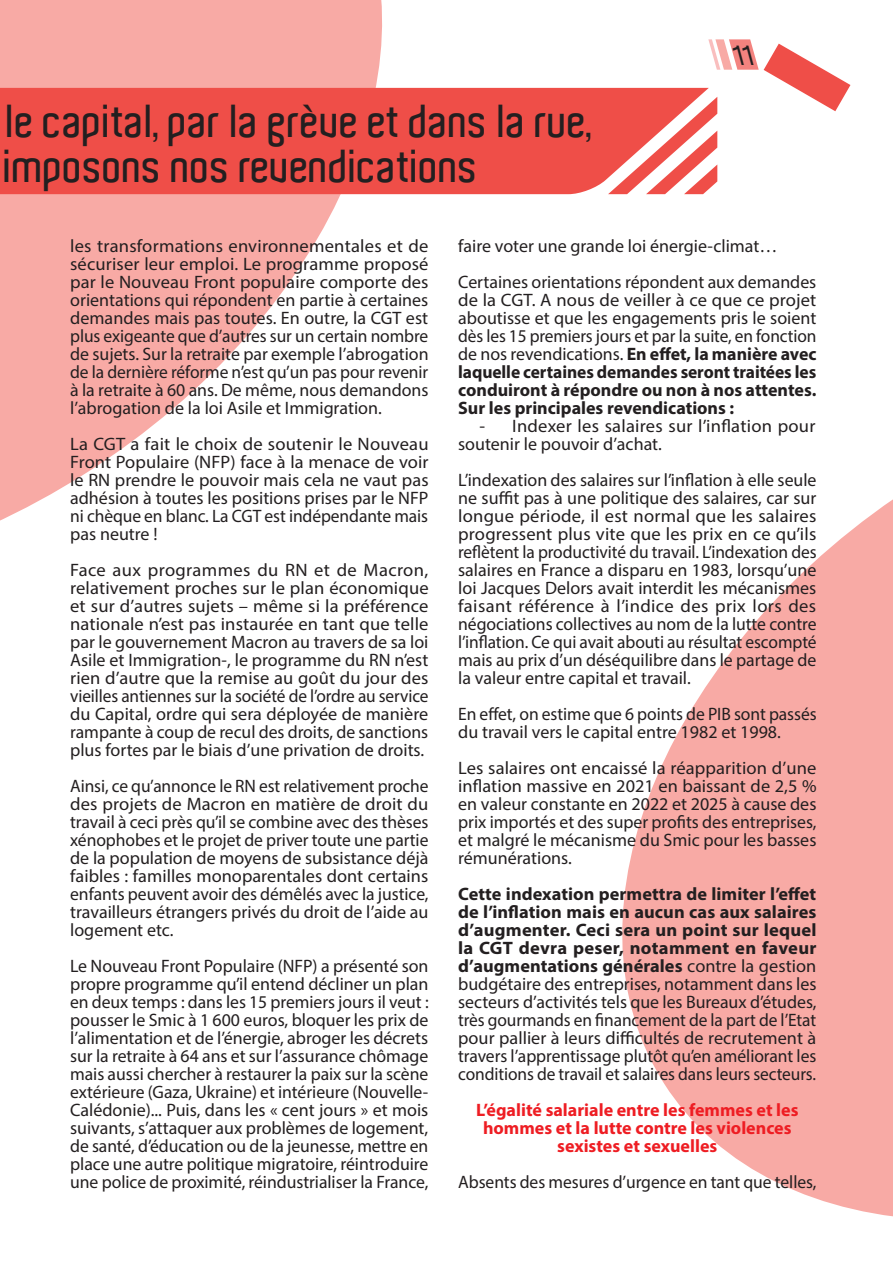
<style>
.page{position:relative;width:893px;height:1263px;background:#fff}
.page>*{position:absolute;margin:0;border:0;box-sizing:border-box;transform-origin:0 0}
.t1{font:600 45px/45px "Aldo";color:#231f20}
.t2{font:italic 600 27px "Aldo";color:#231f20}
.t3{font:18px/18px "Myriad Pro";color:#231f20;text-align:justify}
.t4{font:700 18px/18px "Myriad Pro";color:#ee1d23;text-align:center}
.s1{font-weight:700}
</style>
<div class="page">
<svg style="left:0;top:0;width:450px;height:521px;fill:#f8aaa5"></svg>
<svg style="left:622px;top:499px;width:271px;height:718px;fill:#f8aaa5"></svg>
<div style="left:0;top:88px;width:608px;height:106px;background:#ef4e48"></div>
<svg style="left:608px;top:39px;width:242px;height:155px"></svg>
<h1 class="t1" style="left:4px;top:99px;width:590px">le capital, par la grève et dans la rue, imposons nos revendications</h1>
<h2 class="t2" style="left:737px;top:40px;width:29px">11</h2>
<p class="t3" style="left:70px;top:237px;width:360px">les transformations environnementales et de sécuriser leur emploi. Le programme proposé par le Nouveau Front populaire comporte des orientations qui répondent en partie à certaines demandes mais pas toutes. En outre, la CGT est plus exigeante que d’autres sur un certain nombre de sujets. Sur la retraite par exemple l’abrogation de la dernière réforme n’est qu’un pas pour revenir à la retraite à 60 ans. De même, nous demandons l’abrogation de la loi Asile et Immigration.</p>
<p class="t3" style="left:70px;top:435px;width:360px">La CGT a fait le choix de soutenir le Nouveau Front Populaire (NFP) face à la menace de voir le RN prendre le pouvoir mais cela ne vaut pas adhésion à toutes les positions prises par le NFP ni chèque en blanc. La CGT est indépendante mais pas neutre !</p>
<p class="t3" style="left:70px;top:561px;width:360px">Face aux programmes du RN et de Macron, relativement proches sur le plan économique et sur d’autres sujets – même si la préférence nationale n’est pas instaurée en tant que telle par le gouvernement Macron au travers de sa loi Asile et Immigration-, le programme du RN n’est rien d’autre que la remise au goût du jour des vieilles antiennes sur la société de l’ordre au service du Capital, ordre qui sera déployée de manière rampante à coup de recul des droits, de sanctions plus fortes par le biais d’une privation de droits.</p>
<p class="t3" style="left:70px;top:777px;width:360px">Ainsi, ce qu’annonce le RN est relativement proche des projets de Macron en matière de droit du travail à ceci près qu’il se combine avec des thèses xénophobes et le projet de priver toute une partie de la population de moyens de subsistance déjà faibles : familles monoparentales dont certains enfants peuvent avoir des démêlés avec la justice, travailleurs étrangers privés du droit de l’aide au logement etc.</p>
<p class="t3" style="left:70px;top:957px;width:360px">Le Nouveau Front Populaire (NFP) a présenté son propre programme qu’il entend décliner un plan en deux temps : dans les 15 premiers jours il veut : pousser le Smic à 1 600 euros, bloquer les prix de l’alimentation et de l’énergie, abroger les décrets sur la retraite à 64 ans et sur l’assurance chômage mais aussi chercher à restaurer la paix sur la scène extérieure (Gaza, Ukraine) et intérieure (Nouvelle-Calédonie)... Puis, dans les « cent jours » et mois suivants, s’attaquer aux problèmes de logement, de santé, d’éducation ou de la jeunesse, mettre en place une autre politique migratoire, réintroduire une police de proximité, réindustrialiser la France,</p>
<p class="t3" style="left:458px;top:228px;width:360px;line-height:36px">faire voter une grande loi énergie-climat…<br>Certaines orientations répondent aux demandes</p>
<p class="t3" style="left:458px;top:291px;width:360px">de la CGT. A nous de veiller à ce que ce projet aboutisse et que les engagements pris le soient dès les 15 premiers jours et par la suite, en fonction de nos revendications. <span class="s1">En effet, la manière avec laquelle certaines demandes seront traitées les conduiront à répondre ou non à nos attentes.<br>Sur les principales revendications :</span></p>
<p class="t3" style="left:458px;top:417px;width:359px;text-indent:21px">- Indexer les salaires sur l’inflation pour soutenir le pouvoir d’achat.</p>
<p class="t3" style="left:458px;top:471px;width:360px">L’indexation des salaires sur l’inflation à elle seule ne suffit pas à une politique des salaires, car sur longue période, il est normal que les salaires progressent plus vite que les prix en ce qu’ils reflètent la productivité du travail. L’indexation des salaires en France a disparu en 1983, lorsqu’une loi Jacques Delors avait interdit les mécanismes faisant référence à l’indice des prix lors des négociations collectives au nom de la lutte contre l’inflation. Ce qui avait abouti au résultat escompté mais au prix d’un déséquilibre dans le partage de la valeur entre capital et travail.</p>
<p class="t3" style="left:458px;top:705px;width:360px">En effet, on estime que 6 points de PIB sont passés du travail vers le capital entre 1982 et 1998.</p>
<p class="t3" style="left:458px;top:759px;width:360px">Les salaires ont encaissé la réapparition d’une inflation massive en 2021 en baissant de 2,5 % en valeur constante en 2022 et 2025 à cause des prix importés et des super profits des entreprises, et malgré le mécanisme du Smic pour les basses rémunérations.</p>
<p class="t3" style="left:458px;top:885px;width:360px"><span class="s1">Cette indexation permettra de limiter l’effet de l’inflation mais en aucun cas aux salaires d’augmenter. Ceci sera un point sur lequel la CGT devra peser, notamment en faveur d’augmentations générales</span> contre la gestion budgétaire des entreprises, notamment dans les secteurs d’activités tels que les Bureaux d’études, très gourmands en financement de la part de l’Etat pour pallier à leurs difficultés de recrutement à travers l’apprentissage plutôt qu’en améliorant les conditions de travail et salaires dans leurs secteurs.</p>
<p class="t4" style="left:476px;top:1100px;width:324px">L’égalité salariale entre les femmes et les hommes et la lutte contre les violences sexistes et sexuelles</p>
<p class="t3" style="left:458px;top:1173px;width:360px">Absents des mesures d’urgence en tant que telles,</p>
</div>
